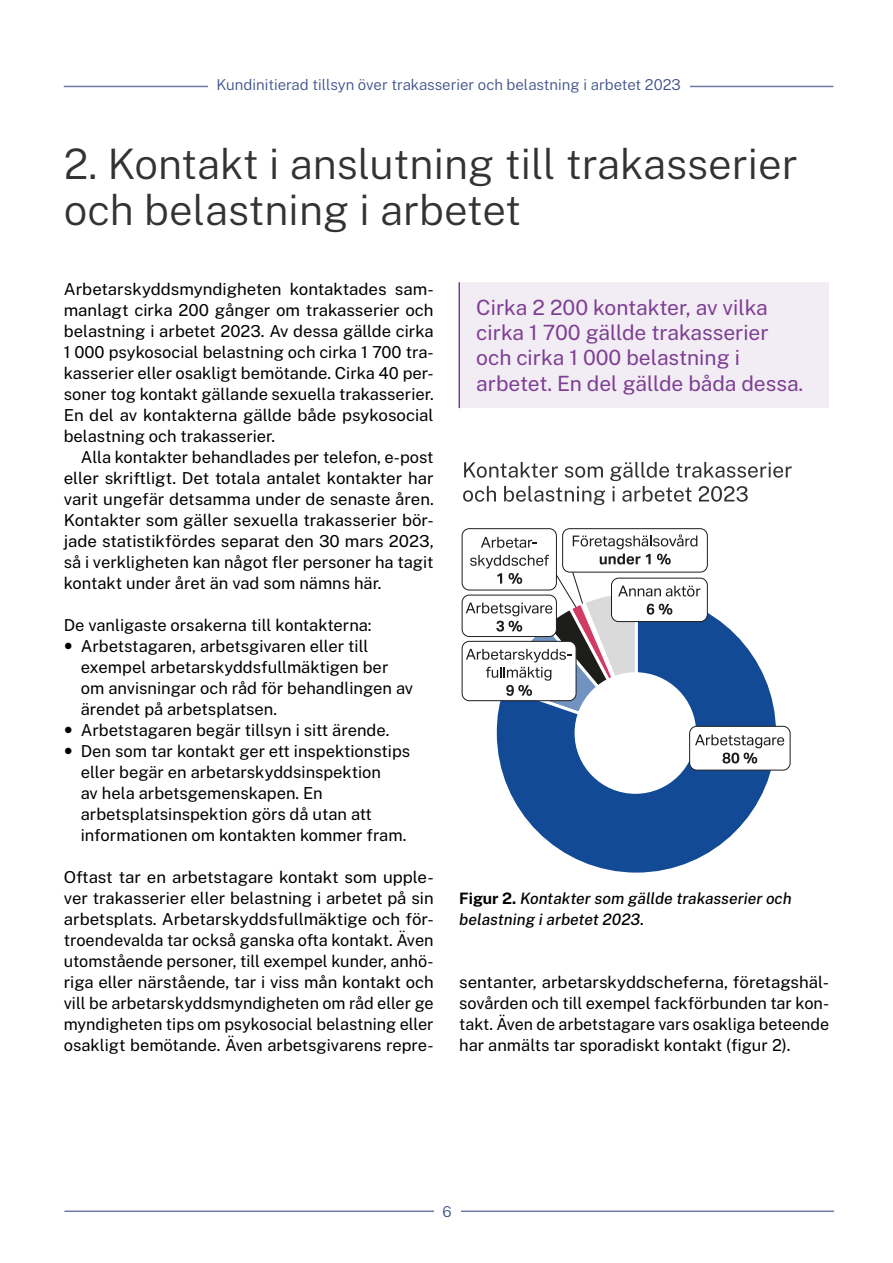
<style>
.page{position:relative;width:893px;height:1263px;background:#fff}
.page>*{position:absolute;margin:0;border:0;box-sizing:border-box;transform-origin:0 0}
.Otsikko{font:300 42px/46.5px "Public Sans";color:#333}
.t1{font:21px/25.2px "Public Sans";color:#7d3f92}
.Alkuleipis_ylavali{font:16.5px/21px "Public Sans";color:#000}
.Alkuleipis{font:16.5px/21px "Public Sans";color:#000;text-align:justify}
.Leipis{font:16.5px/21px "Public Sans";color:#000;text-align:justify}
.Kuvateksti{font:italic 500 15.75px/21px "Public Sans";color:#000}
.t2{font:300 15px "Public Sans";color:#3e508a}
.s1{font-weight:700;font-style:normal}
</style>
<div class="page">
<hr style="left:64px;top:86px;width:769px;height:1px;background:#6e7ca7">
<div style="left:208px;top:68px;width:481px;height:34px;background:#fff"></div>
<hr style="left:64px;top:1210px;width:770px;height:2px;background:#6e7ca7">
<div style="left:434px;top:1194px;width:26px;height:35px;background:#fff"></div>
<div style="left:459px;top:282px;width:370px;height:126px;background:#f2ecf4"></div>
<hr style="left:458px;top:282px;width:2px;height:126px;background:#7d3f92">
<svg style="left:500px;top:763px;width:280px;height:110px"></svg>
<div style="left:576px;top:674px;width:119px;height:118px;background:#fff;border-radius:50%"></div>
<div style="left:690px;top:726px;width:100px;height:44px;background:#fff;border-radius:7px"></div>
<div style="left:689px;top:726px;width:101px;height:44px;border:1px solid #1d1d1b;border-radius:7px"></div>
<div style="left:562px;top:528px;width:145px;height:44px;border:1px solid #1d1d1b;border-radius:7px"></div>
<div style="left:462px;top:528px;width:95px;height:62px;border:1px solid #1d1d1b;border-radius:7px"></div>
<svg style="left:466px;top:534px;width:318px;height:229px"></svg>
<svg style="left:463px;top:462px;width:329px;height:43px"></svg>
<p class="t2" style="left:216px;top:75px;width:466px">Kundinitierad tillsyn över trakasserier och belastning i arbetet 2023</p>
<h2 class="Otsikko" style="left:64px;top:138px;width:736px">2. Kontakt i anslutning till trakasserier och belastning i arbetet</h2>
<p class="Alkuleipis" style="left:64px;top:278px;width:371px">Arbetarskyddsmyndigheten kontaktades sam&shy;manlagt cirka 200 gånger om trakasserier och belastning i arbetet 2023. Av dessa gällde cirka 1 000 psykosocial belastning och cirka 1 700 tra&shy;kasserier eller osakligt bemötande. Cirka 40 per&shy;soner tog kontakt gällande sexuella trakasserier.<br>En del av kontakterna gällde både psykosocial belastning och trakasserier.</p>
<p class="Leipis" style="left:64px;top:446px;width:371px;text-indent:17px">Alla kontakter behandlades per telefon, e-post eller skriftligt. Det totala antalet kontakter har varit ungefär detsamma under de senaste åren.<br>Kontakter som gäller sexuella trakasserier bör&shy;jade statistikfördes separat den 30 mars 2023, så i verkligheten kan något fler personer ha tagit kontakt under året än vad som nämns här.</p>
<p class="Alkuleipis_ylavali" style="left:64px;top:614px;width:309px">De vanligaste orsakerna till kontakterna:</p>
<p class="Alkuleipis_ylavali" style="left:81px;top:635px;width:334px">Arbetstagaren, arbetsgivaren eller till exempel arbetarskyddsfullmäktigen ber om anvisningar och råd för behandlingen av ärendet på arbetsplatsen.</p>
<p class="Alkuleipis_ylavali" style="left:81px;top:719px;width:310px">Arbetstagaren begär tillsyn i sitt ärende.</p>
<p class="Alkuleipis_ylavali" style="left:81px;top:740px;width:331px">Den som tar kontakt ger ett inspektionstips eller begär en arbetarskyddsinspektion<br>av hela arbetsgemenskapen. En arbetsplatsinspektion görs då utan att informationen om kontakten kommer fram.</p>
<p class="Alkuleipis_ylavali" style="left:64px;top:866px;width:371px;text-align:justify">Oftast tar en arbetstagare kontakt som upple&shy;ver trakasserier eller belastning i arbetet på sin arbetsplats. Arbetarskyddsfullmäktige och för&shy;troendevalda tar också ganska ofta kontakt. Även utomstående personer, till exempel kunder, anhö&shy;riga eller närstående, tar i viss mån kontakt och vill be arbetarskyddsmyndigheten om råd eller ge myndigheten tips om psykosocial belastning eller osakligt bemötande. Även arbetsgivarens repre-</p>
<p class="t1" style="left:476px;top:294px;width:329px">Cirka 2 200 kontakter, av vilka cirka 1 700 gällde trakasserier och cirka 1 000 belastning i arbetet. En del gällde båda dessa.</p>
<p class="Kuvateksti" style="left:459px;top:887px;width:334px"><span class="s1">Figur 2.</span> Kontakter som gällde trakasserier och belastning i arbetet 2023.</p>
<p class="Alkuleipis_ylavali" style="left:459px;top:971px;width:371px;text-align:justify">sentanter, arbetarskyddscheferna, företagshäl&shy;sovården och till exempel fackförbunden tar kon&shy;takt. Även de arbetstagare vars osakliga beteende har anmälts tar sporadiskt kontakt (figur 2).</p>
<p class="t2" style="left:443px;top:1201px;width:11px">6</p>
</div>
